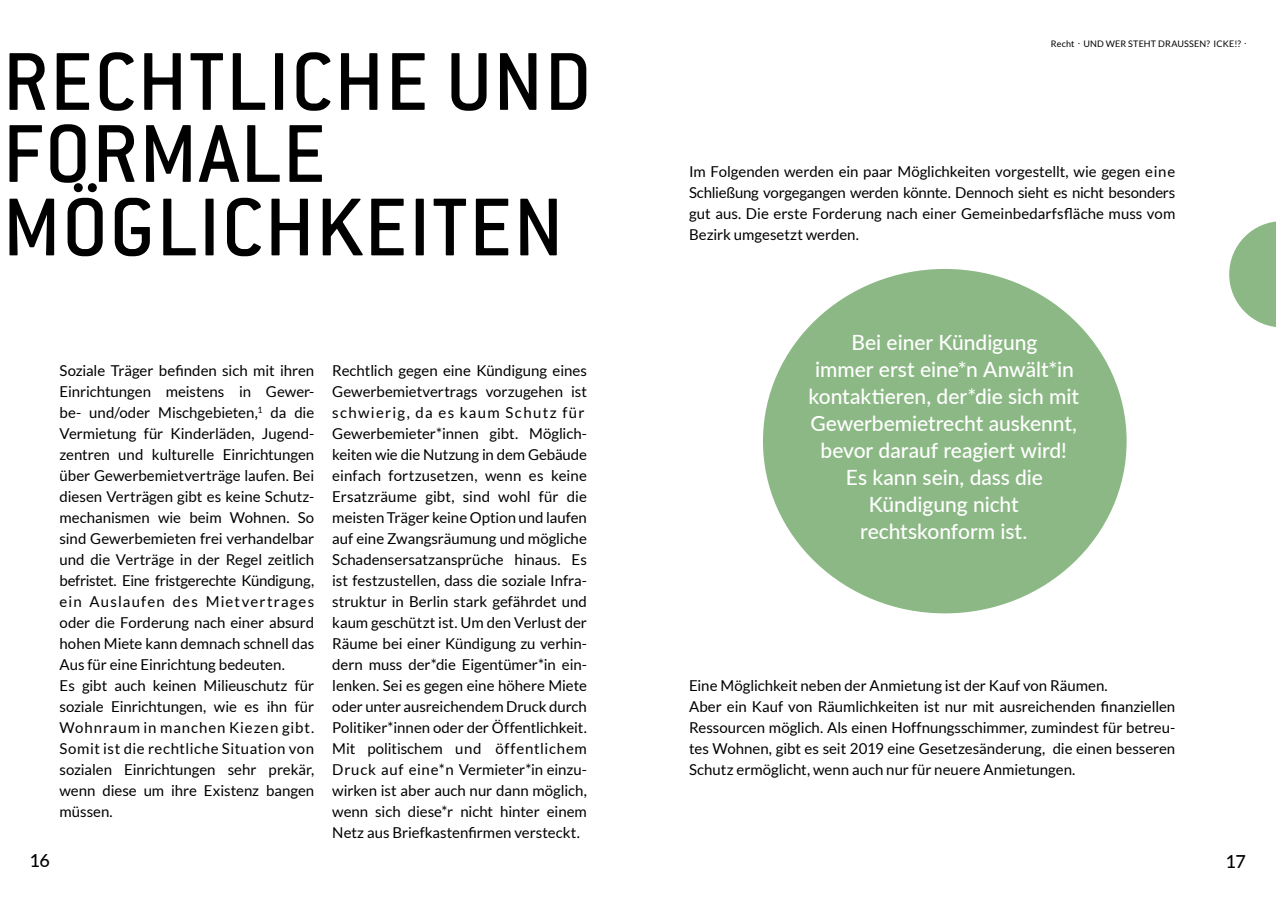
<style>
.page{position:relative;width:1276px;height:910px;background:#fff}
.page>*{position:absolute;margin:0;border:0;box-sizing:border-box;transform-origin:0 0}
.Headline{font:500 90px "Conduit ITC";letter-spacing:.015em;color:#000}
.Fließtext{font:500 21px "Lato";letter-spacing:-.005em;color:#fff}
.t1{font:500 18px "Lato";color:#000}
.Fließtext-2{font:15px/21px "Lato";color:#000;text-align:justify}
.Fließtext-3{font:15px "Lato";letter-spacing:.035em;color:#000}
.t2{font:9px "Lato";letter-spacing:.02em;color:#000}
</style>
<div class="page">
<svg style="left:1229px;top:221px;width:47px;height:106px"></svg>
<div style="left:763px;top:269px;width:363px;height:344px;background:#8bb884;border-radius:50%"></div>
<p class="Headline" style="left:3px;top:31px;width:590px">RECHTLICHE UND</p>
<p class="Headline" style="left:3px;top:103px;width:325px">FORMALE</p>
<p class="Headline" style="left:3px;top:177px;width:562px">MÖGLICHKEITEN</p>
<p class="Fließtext-2" style="left:60px;top:360px;width:256px">Soziale Träger befinden sich mit ihren Einrichtungen meistens in Gewer&shy;be- und/oder Mischgebieten,<sup>1</sup> da die Vermietung für Kinderläden, Jugend&shy;zentren und kulturelle Einrichtungen über Gewerbemietverträge laufen. Bei diesen Verträgen gibt es keine Schutz&shy;mechanismen wie beim Wohnen. So sind Gewerbemieten frei verhandelbar und die Verträge in der Regel zeitlich befristet. Eine fristgerechte Kündigung, ein Auslaufen des Mietvertrages oder die Forderung nach einer absurd hohen Miete kann demnach schnell das Aus für eine Einrichtung bedeuten.</p>
<p class="Fließtext-2" style="left:60px;top:675px;width:256px">Es gibt auch keinen Milieuschutz für soziale Einrichtungen, wie es ihn für Wohnraum in manchen Kiezen gibt.</p>
<p class="Fließtext-3" style="left:60px;top:740px;width:256px">Somit ist die rechtliche Situation von</p>
<p class="Fließtext-2" style="left:60px;top:759px;width:256px">sozialen Einrichtungen sehr prekär, wenn diese um ihre Existenz bangen müssen.</p>
<p class="Fließtext-2" style="left:332px;top:360px;width:256px">Rechtlich gegen eine Kündigung eines Gewerbemietvertrags vorzugehen ist schwierig, da es kaum Schutz für</p>
<p class="Fließtext-2" style="left:332px;top:423px;width:256px">Gewerbemieter*innen gibt. Möglich&shy;keiten wie die Nutzung in dem Gebäude einfach fortzusetzen, wenn es keine Ersatzräume gibt, sind wohl für die meisten Träger keine Option und laufen auf eine Zwangsräumung und mögliche Schadensersatzansprüche hinaus. Es ist festzustellen, dass die soziale Infra&shy;struktur in Berlin stark gefährdet und kaum geschützt ist. Um den Verlust der Räume bei einer Kündigung zu verhin&shy;dern muss der*die Eigentümer*in ein&shy;lenken. Sei es gegen eine höhere Miete oder unter ausreichendem Druck durch Politiker*innen oder der Öffentlichkeit.<br>Mit politischem und öffentlichem Druck auf eine*n Vermieter*in einzu&shy;wirken ist aber auch nur dann möglich, wenn sich diese*r nicht hinter einem Netz aus Briefkastenfirmen versteckt.</p>
<p class="t2" style="left:1051px;top:39px;width:197px">Recht . UND WER STEHT DRAUSSEN? ICKE!? .</p>
<p class="Fließtext-2" style="left:689px;top:161px;width:488px">Im Folgenden werden ein paar Möglichkeiten vorgestellt, wie gegen eine Schließung vorgegangen werden könnte. Dennoch sieht es nicht besonders gut aus. Die erste Forderung nach einer Gemeinbedarfsfläche muss vom Bezirk umgesetzt werden.</p>
<p class="Fließtext" style="left:851px;top:328px;width:187px">Bei einer Kündigung</p>
<p class="Fließtext" style="left:815px;top:355px;width:260px">immer erst eine*n Anwält*in</p>
<p class="Fließtext" style="left:808px;top:382px;width:272px">kontaktieren, der*die sich mit</p>
<p class="Fließtext" style="left:810px;top:409px;width:268px">Gewerbemietrecht auskennt,</p>
<p class="Fließtext" style="left:820px;top:436px;width:248px">bevor darauf reagiert wird!</p>
<p class="Fließtext" style="left:846px;top:463px;width:199px">Es kann sein, dass die</p>
<p class="Fließtext" style="left:869px;top:490px;width:151px">Kündigung nicht</p>
<p class="Fließtext" style="left:860px;top:517px;width:169px">rechtskonform ist.</p>
<p class="Fließtext-2" style="left:689px;top:675px;width:420px">Eine Möglichkeit neben der Anmietung ist der Kauf von Räumen.</p>
<p class="Fließtext-2" style="left:689px;top:696px;width:488px">Aber ein Kauf von Räumlichkeiten ist nur mit ausreichenden finanziellen Ressourcen möglich. Als einen Hoffnungsschimmer, zumindest für betreu&shy;tes Wohnen, gibt es seit 2019 eine Gesetzesänderung, die einen besseren Schutz ermöglicht, wenn auch nur für neuere Anmietungen.</p>
<p class="t1" style="left:30px;top:847px;width:22px">16</p>
<p class="t1" style="left:1226px;top:848px;width:22px">17</p>
</div>
